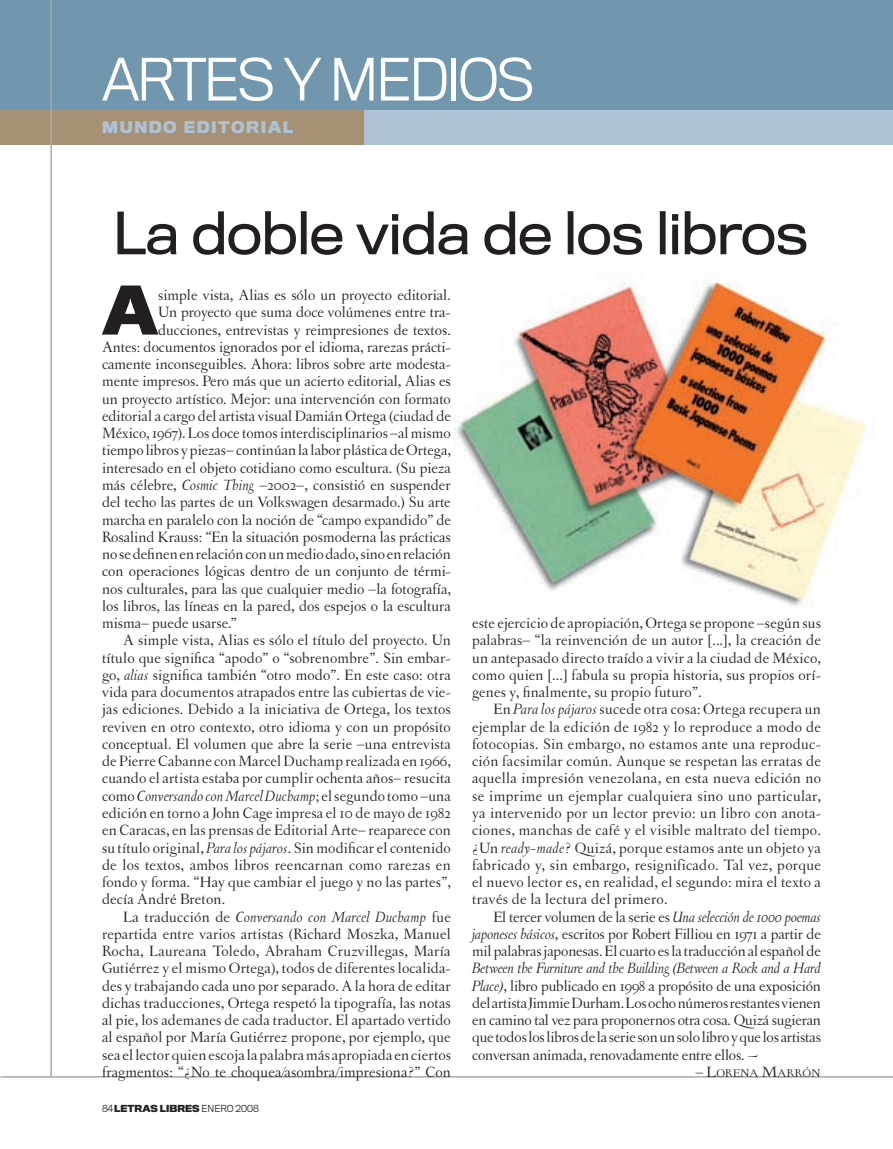
<style>
.page{position:relative;width:893px;height:1149px;background:#fff}
.page>*{position:absolute;margin:0;border:0;box-sizing:border-box;transform-origin:0 0}
.t1{font:700 62.1px "Titling Gothic FB Normal";color:#231f20}
.t2{font:54px "Titling Gothic FB Normal";letter-spacing:-.015em;color:#231f20}
.t3{font:300 54px "Titling Gothic FB Normal";letter-spacing:-.05em;color:#fff}
.t4{font:15.75px/17.2px "Letras Oldstyle";color:#231f20;text-align:justify}
.t5{font:italic 15.75px "Letras Oldstyle";letter-spacing:.01em;color:#231f20}
.t6{font:700 15px "Titling Gothic FB Normal";letter-spacing:.1em;color:#adc3d5}
.t7{font:11.85px "Letras Oldstyle Expert";color:#231f20}
.t8{font:700 9px "Titling Gothic FB Normal";color:#231f20}
.t9{font:300 9px "Titling Gothic FB Normal";color:#231f20}
.s1{font-style:italic}
.s2{font-style:normal}
.s3{font-weight:300}
.s4{font-size:15.75px}
</style>
<div class="page">
<div style="left:0;top:0;width:893px;height:110px;background:#7097ae"></div>
<div style="left:0;top:110px;width:371px;height:35px;background:#a79174"></div>
<div style="left:364px;top:110px;width:529px;height:35px;background:#adc3d5"></div>
<hr style="left:0;top:1076px;width:893px;height:1px;background:#a8a9ad">
<hr style="left:51px;top:0;width:1px;height:1076px;background:#a8a9ad">
<img style="left:454px;top:281px;width:413px;height:326px">
<h2 class="t3" style="left:102px;top:48px;width:435px">ARTES Y MEDIOS</h2>
<p class="t6" style="left:102px;top:118px;width:192px">MUNDO EDITORIAL</p>
<h2 class="t2" style="left:113px;top:201px;width:697px">La doble vida de los libros</h2>
<h1 class="t1" style="left:102px;top:271px;width:58px">A</h1>
<p class="t4" style="left:158px;top:286px;width:294px">simple vista, Alias es sólo un proyecto editorial.</p>
<p class="t4" style="left:158px;top:303px;width:294px">Un proyecto que suma doce volúmenes entre tra-</p>
<p class="t4" style="left:158px;top:321px;width:294px">ducciones, entrevistas y reimpresiones de textos.</p>
<p class="t4" style="left:102px;top:338px;width:350px">Antes: documentos ignorados por el idioma, rarezas prácti-</p>
<p class="t4" style="left:102px;top:355px;width:350px">camente inconseguibles. Ahora: libros sobre arte modesta-</p>
<p class="t4" style="left:102px;top:372px;width:350px">mente impresos. Pero más que un acierto editorial, Alias es</p>
<p class="t4" style="left:102px;top:390px;width:350px">un proyecto artístico. Mejor: una intervención con formato</p>
<p class="t4" style="left:102px;top:407px;width:350px">editorial a cargo del artista visual Damián Ortega (ciudad de</p>
<p class="t4" style="left:102px;top:424px;width:350px">México, 1967). Los doce tomos interdisciplinarios –al mismo</p>
<p class="t4" style="left:102px;top:441px;width:350px">tiempo libros y piezas– continúan la labor plástica de Ortega,</p>
<p class="t4" style="left:102px;top:459px;width:350px">interesado en el objeto cotidiano como escultura. (Su pieza</p>
<p class="t4" style="left:102px;top:476px;width:350px">más célebre, <span class="s1">Cosmic Thing</span> –2002–, consistió en suspender</p>
<p class="t4" style="left:102px;top:493px;width:350px">del techo las partes de un Volkswagen desarmado.) Su arte</p>
<p class="t4" style="left:102px;top:510px;width:350px">marcha en paralelo con la noción de “campo expandido” de</p>
<p class="t4" style="left:102px;top:528px;width:350px">Rosalind Krauss: “En la situación posmoderna las prácticas</p>
<p class="t4" style="left:102px;top:545px;width:350px">no se definen en relación con un medio dado, sino en relación</p>
<p class="t4" style="left:102px;top:562px;width:350px">con operaciones lógicas dentro de un conjunto de térmi-</p>
<p class="t4" style="left:102px;top:579px;width:350px">nos culturales, para las que cualquier medio –la fotografía,</p>
<p class="t4" style="left:102px;top:597px;width:350px">los libros, las líneas en la pared, dos espejos o la escultura</p>
<p class="t4" style="left:102px;top:614px;width:136px">misma– puede usarse.”</p>
<p class="t4" style="left:123px;top:631px;width:329px">A simple vista, Alias es sólo el título del proyecto. Un</p>
<p class="t4" style="left:102px;top:648px;width:350px">título que significa “apodo” o “sobrenombre”. Sin embar-</p>
<p class="t4" style="left:102px;top:666px;width:350px">go, <span class="s1">alias</span> significa también “otro modo”. En este caso: otra</p>
<p class="t4" style="left:102px;top:683px;width:350px">vida para documentos atrapados entre las cubiertas de vie-</p>
<p class="t4" style="left:102px;top:700px;width:350px">jas ediciones. Debido a la iniciativa de Ortega, los textos</p>
<p class="t4" style="left:102px;top:717px;width:350px">reviven en otro contexto, otro idioma y con un propósito</p>
<p class="t4" style="left:102px;top:735px;width:350px">conceptual. El volumen que abre la serie <span class="s1">–</span>una entrevista</p>
<p class="t4" style="left:102px;top:752px;width:350px">de Pierre Cabanne con Marcel Duchamp realizada en 1966,</p>
<p class="t4" style="left:102px;top:769px;width:350px">cuando el artista estaba por cumplir ochenta años<span class="s1">–</span> resucita</p>
<p class="t5" style="left:102px;top:786px;width:350px"><span class="s2">como</span> Conversando con Marcel Duchamp<span class="s2">; el segundo tomo</span> –<span class="s2">una</span></p>
<p class="t4" style="left:102px;top:804px;width:350px">edición en torno a John Cage impresa el 10 de mayo de 1982</p>
<p class="t4" style="left:102px;top:821px;width:350px">en Caracas, en las prensas de Editorial Arte<span class="s1">–</span> reaparece con</p>
<p class="t4" style="left:102px;top:838px;width:350px">su título original, <span class="s1">Para los pájaros</span>. Sin modificar el contenido</p>
<p class="t4" style="left:102px;top:855px;width:350px">de los textos, ambos libros reencarnan como rarezas en</p>
<p class="t4" style="left:102px;top:873px;width:350px">fondo y forma. “Hay que cambiar el juego y no las partes”,</p>
<p class="t4" style="left:102px;top:890px;width:125px">decía André Breton.</p>
<p class="t5" style="left:123px;top:907px;width:329px"><span class="s2">La traducción de</span> Conversando con Marcel Duchamp <span class="s2">fue</span></p>
<p class="t4" style="left:102px;top:924px;width:350px">repartida entre varios artistas (Richard Moszka, Manuel</p>
<p class="t4" style="left:102px;top:942px;width:350px">Rocha, Laureana Toledo, Abraham Cruzvillegas, María</p>
<p class="t4" style="left:102px;top:959px;width:350px">Gutiérrez y el mismo Ortega), todos de diferentes localida-</p>
<p class="t4" style="left:102px;top:976px;width:350px">des y trabajando cada uno por separado. A la hora de editar</p>
<p class="t4" style="left:102px;top:993px;width:350px">dichas traducciones, Ortega respetó la tipografía, las notas</p>
<p class="t4" style="left:102px;top:1011px;width:350px">al pie, los ademanes de cada traductor. El apartado vertido</p>
<p class="t4" style="left:102px;top:1028px;width:350px">al español por María Gutiérrez propone, por ejemplo, que</p>
<p class="t4" style="left:102px;top:1045px;width:351px">sea el lector quien escoja la palabra más apropiada en ciertos</p>
<p class="t4" style="left:102px;top:1062px;width:350px">fragmentos: “¿No te choquea/asombra/impresiona?” Con</p>
<p class="t8" style="left:102px;top:1101px;width:27px"><span class="s3">84</span> LETRA</p>
<p class="t8" style="left:150px;top:1101px;width:72px">S LIBRES <span class="s3">ENERO</span></p>
<p class="t9" style="left:235px;top:1102px;width:25px">2008</p>
<p class="t4" style="left:472px;top:614px;width:350px">este ejercicio de apropiación, Ortega se propone –según sus palabras– “la reinvención de un autor [...], la creación de un antepasado directo traído a vivir a la ciudad de México, como quien [...] fabula su propia historia, sus propios orí&shy;genes y, finalmente, su propio futuro”.</p>
<p class="t4" style="left:472px;top:700px;width:350px;text-indent:21px">En <span class="s1">Para los pájaros</span> sucede otra cosa: Ortega recupera un ejemplar de la edición de 1982 y lo reproduce a modo de fotocopias. Sin embargo, no estamos ante una reproduc&shy;ción facsimilar común. Aunque se respetan las erratas de aquella impresión venezolana, en esta nueva edición no se imprime un ejemplar cualquiera sino uno particular, ya intervenido por un lector previo: un libro con anota&shy;ciones, manchas de café y el visible maltrato del tiempo. ¿Un <span class="s1">ready-made</span>? Quizá, porque estamos ante un objeto ya fabricado y, sin embargo, resignificado. Tal vez, porque el nuevo lector es, en realidad, el segundo: mira el texto a través de la lectura del primero.</p>
<p class="t4" style="left:472px;top:907px;width:350px;text-indent:21px">El tercer volumen de la serie es <span class="s1">Una selección de 1000 poemas japoneses básicos</span>, escritos por Robert Filliou en 1971 a partir de mil palabras japonesas. El cuarto es la traducción al español de</p>
<p class="t4" style="left:472px;top:959px;width:350px"><span class="s1">Between the Furniture and the Building (Between a Rock and a Hard Place)</span>, libro publicado en 1998 a propósito de una exposición del artista Jimmie Durham. Los ocho números restantes vienen en camino tal vez para proponernos otra cosa. Quizá sugieran que todos los libros de la serie son un solo libro y que los artistas conversan animada, renovadamente entre ellos. ~</p>
<p class="t7" style="left:695px;top:1066px;width:127px"><span class="s4">–</span> <span class="s4">L</span>ORENA <span class="s4">M</span>ARRÓN</p>
</div>
